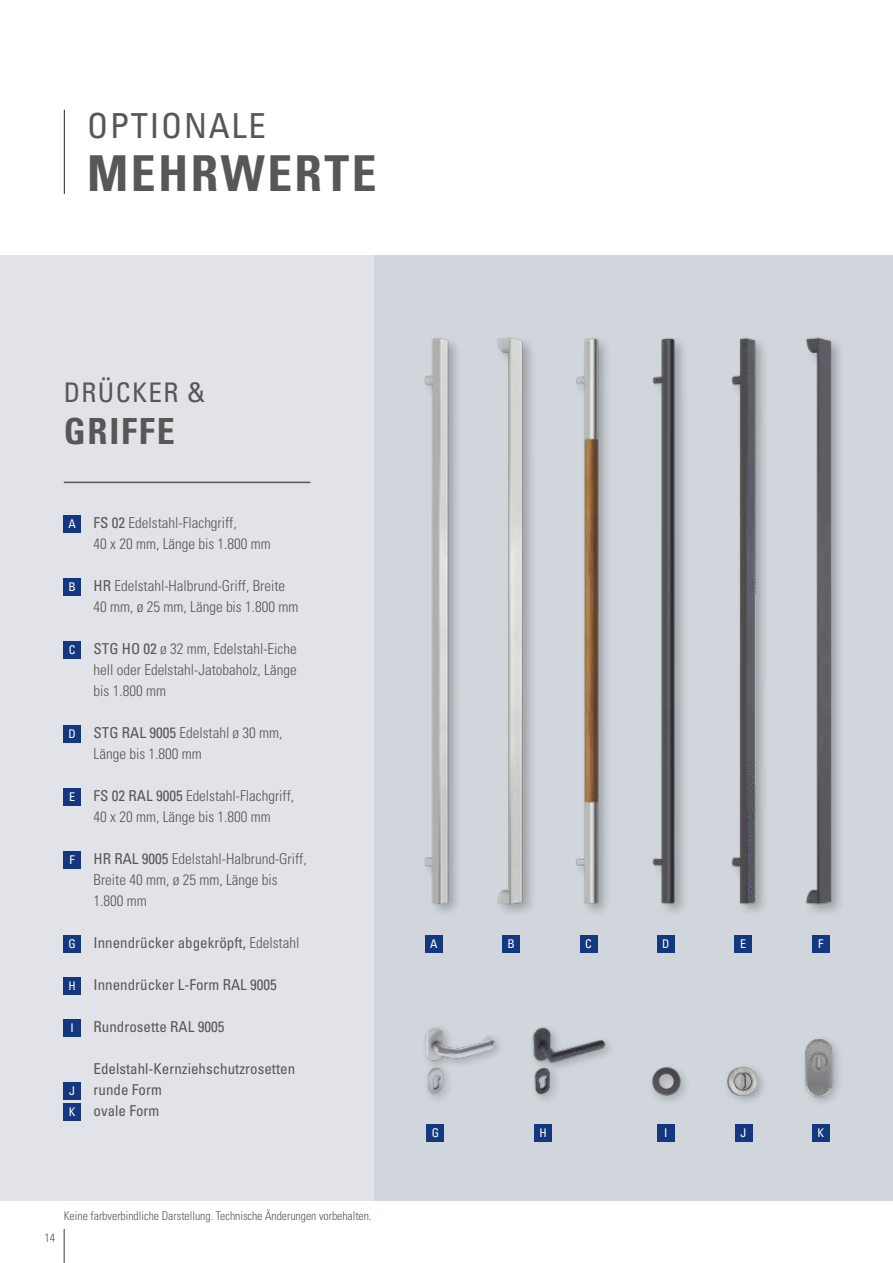
<style>
.page{position:relative;width:893px;height:1263px;background:#fff}
.page>*{position:absolute;margin:0;border:0;box-sizing:border-box;transform-origin:0 0}
.t1{font:700 condensed 49.5px "Univers";letter-spacing:.05em;color:#575756}
.t2{font:700 condensed 36px "Univers";letter-spacing:.05em;color:#575756}
.t3{font:condensed 34.5px "Univers";letter-spacing:.05em;color:#575756}
.t4{font:condensed 27px "Univers";letter-spacing:.05em;color:#575756}
.t5{font:300 condensed 15px/21px "Univers";color:#575756}
.t6{font:condensed 15px/21px "Univers";color:#575756}
.t7{font:300 condensed 12px "Univers";color:#575756}
.t8{font:condensed 12px/21px "Univers";color:#fff}
.s1{font-weight:400}
.s2{font-weight:300}
</style>
<div class="page">
<hr style="left:64px;top:1229px;width:1px;height:34px;background:#3c3c3b">
<hr style="left:64px;top:110px;width:1px;height:84px;background:#3c3c3b">
<div style="left:0;top:255px;width:374px;height:945px;background:#e1e3e8"></div>
<div style="left:374px;top:255px;width:519px;height:945px;background:#d1d6dc"></div>
<hr style="left:64px;top:482px;width:246px;height:1px;background:#575756">
<div style="left:64px;top:515px;width:17px;height:17px;background:#14387f"></div>
<div style="left:64px;top:578px;width:17px;height:17px;background:#14387f"></div>
<div style="left:64px;top:641px;width:17px;height:17px;background:#14387f"></div>
<div style="left:64px;top:725px;width:17px;height:17px;background:#14387f"></div>
<div style="left:64px;top:788px;width:17px;height:17px;background:#14387f"></div>
<div style="left:64px;top:851px;width:17px;height:17px;background:#14387f"></div>
<div style="left:64px;top:935px;width:17px;height:17px;background:#14387f"></div>
<img style="left:532px;top:1027px;width:78px;height:73px">
<img style="left:424px;top:338px;width:33px;height:574px">
<img style="left:497px;top:337px;width:35px;height:575px">
<img style="left:575px;top:338px;width:32px;height:574px">
<img style="left:652px;top:338px;width:32px;height:574px">
<img style="left:731px;top:337px;width:34px;height:575px">
<img style="left:805px;top:337px;width:36px;height:576px">
<div style="left:425px;top:936px;width:17px;height:17px;background:#14387f"></div>
<div style="left:427px;top:1124px;width:17px;height:17px;background:#14387f"></div>
<div style="left:503px;top:936px;width:17px;height:17px;background:#14387f"></div>
<div style="left:580px;top:936px;width:17px;height:17px;background:#14387f"></div>
<div style="left:657px;top:936px;width:17px;height:17px;background:#14387f"></div>
<div style="left:657px;top:1124px;width:17px;height:17px;background:#14387f"></div>
<div style="left:535px;top:1124px;width:17px;height:17px;background:#14387f"></div>
<div style="left:735px;top:936px;width:17px;height:17px;background:#14387f"></div>
<div style="left:812px;top:936px;width:17px;height:17px;background:#14387f"></div>
<div style="left:735px;top:1124px;width:17px;height:17px;background:#14387f"></div>
<div style="left:812px;top:1124px;width:17px;height:17px;background:#14387f"></div>
<div style="left:722px;top:1062px;width:47px;height:45px;background:#000;opacity:.25"></div>
<img style="left:727px;top:1066px;width:32px;height:30px">
<img style="left:652px;top:1067px;width:34px;height:35px">
<div style="left:800px;top:1033px;width:44px;height:74px;background:#000;opacity:.25"></div>
<img style="left:802px;top:1036px;width:32px;height:64px">
<div style="left:64px;top:977px;width:17px;height:17px;background:#14387f"></div>
<div style="left:64px;top:1019px;width:17px;height:17px;background:#14387f"></div>
<div style="left:64px;top:1082px;width:17px;height:17px;background:#14387f"></div>
<img style="left:425px;top:1027px;width:75px;height:72px">
<div style="left:64px;top:1103px;width:17px;height:17px;background:#14387f"></div>
<h3 class="t3" style="left:87px;top:104px;width:180px">OPTIONALE</h3>
<h1 class="t1" style="left:87px;top:143px;width:291px">MEHRWERTE</h1>
<h3 class="t4" style="left:64px;top:375px;width:143px">DRÜCKER &amp;</h3>
<h2 class="t2" style="left:64px;top:409px;width:112px">GRIFFE</h2>
<p class="t5" style="left:94px;top:512px;width:179px"><span class="s1">FS 02</span> Edelstahl-Flachgriff,<br>40 x 20 mm, Länge bis 1.800 mm</p>
<p class="t5" style="left:94px;top:575px;width:206px"><span class="s1">HR</span> Edelstahl-Halbrund-Griff, Breite<br>40 mm, ø 25 mm, Länge bis 1.800 mm</p>
<p class="t5" style="left:94px;top:638px;width:205px;text-align:justify"><span class="s1">STG HO 02</span> ø 32 mm, Edelstahl-Eiche hell oder Edelstahl-Jatobaholz, Länge bis 1.800 mm</p>
<p class="t5" style="left:94px;top:722px;width:191px"><span class="s1">STG RAL 9005</span> Edelstahl ø 30 mm,<br>Länge bis 1.800 mm</p>
<p class="t5" style="left:94px;top:785px;width:202px"><span class="s1">FS 02 RAL 9005</span> Edelstahl-Flachgriff,<br>40 x 20 mm, Länge bis 1.800 mm</p>
<p class="t5" style="left:94px;top:848px;width:215px"><span class="s1">HR RAL 9005</span> Edelstahl-Halbrund-Griff,<br>Breite 40 mm, ø 25 mm, Länge bis<br>1.800 mm</p>
<p class="t6" style="left:94px;top:932px;width:207px">Innendrücker abgekröpft, <span class="s2">Edelstahl</span></p>
<p class="t6" style="left:94px;top:974px;width:185px">Innendrücker L-Form RAL 9005</p>
<p class="t6" style="left:94px;top:1016px;width:132px">Rundrosette RAL 9005</p>
<p class="t6" style="left:94px;top:1058px;width:203px">Edelstahl-Kernziehschutzrosetten runde Form<br>ovale Form</p>
<p class="t8" style="left:69px;top:513px;width:9px">A</p>
<p class="t8" style="left:69px;top:576px;width:9px">B</p>
<p class="t8" style="left:69px;top:639px;width:8px">C</p>
<p class="t8" style="left:69px;top:723px;width:9px">D</p>
<p class="t8" style="left:69px;top:786px;width:7px">E</p>
<p class="t8" style="left:70px;top:849px;width:7px">F</p>
<p class="t8" style="left:69px;top:933px;width:9px">G</p>
<p class="t8" style="left:430px;top:933px;width:9px">A</p>
<p class="t8" style="left:69px;top:975px;width:9px">H</p>
<p class="t8" style="left:71px;top:1017px;width:5px">I</p>
<p class="t8" style="left:69px;top:1080px;width:8px">J<br>K</p>
<p class="t8" style="left:432px;top:1122px;width:9px">G</p>
<p class="t7" style="left:45px;top:1231px;width:12px">14</p>
<p class="t7" style="left:64px;top:1208px;width:309px">Keine farbverbindliche Darstellung. Technische Änderungen vorbehalten.</p>
<p class="t8" style="left:507px;top:933px;width:9px">B</p>
<p class="t8" style="left:585px;top:933px;width:8px">C</p>
<p class="t8" style="left:662px;top:933px;width:9px">D</p>
<p class="t8" style="left:540px;top:1122px;width:9px">H</p>
<p class="t8" style="left:664px;top:1122px;width:5px">I</p>
<p class="t8" style="left:740px;top:933px;width:7px">E</p>
<p class="t8" style="left:818px;top:933px;width:7px">F</p>
<p class="t8" style="left:741px;top:1122px;width:7px">J</p>
<p class="t8" style="left:817px;top:1122px;width:8px">K</p>
</div>
